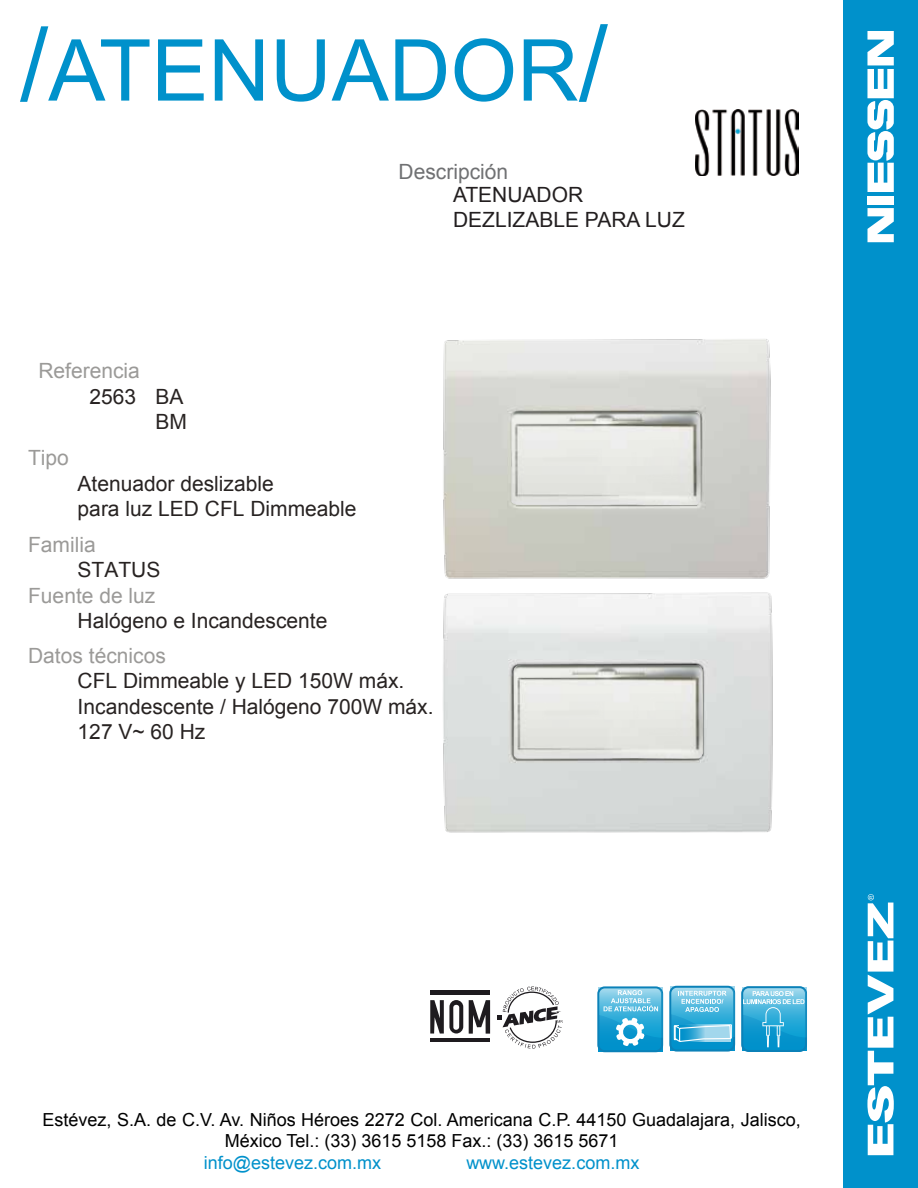
<style>
.page{position:relative;width:918px;height:1188px;background:#fff}
.page>*{position:absolute;margin:0;border:0;box-sizing:border-box;transform-origin:0 0}
.t1{font:85.5px "Arial";color:#0091cb}
.t2{font:21px/25.2px "Arial";color:#282322}
.t3{font:21px "Arial";color:#9b9a98}
.t4{font:21px/25.2px "Arial";color:#231f20}
.t5{font:21px "Arial";color:#707173}
.t6{font:18px/21.6px "Arial";color:#000;text-align:center}
.t7{font:18px "Arial";color:#0091cb}
.s1{font-size:102px}
.s2{font-size:105px}
</style>
<div class="page">
<div style="left:843px;top:0;width:75px;height:1188px;background:#0091cb"></div>
<svg style="left:867px;top:894px;width:27px;height:261px"></svg>
<div style="left:867px;top:196px;width:27px;height:8px;background:#fff"></div>
<svg style="left:868px;top:208px;width:26px;height:34px"></svg>
<svg style="left:867px;top:31px;width:27px;height:161px"></svg>
<img style="left:696px;top:109px;width:103px;height:66px">
<svg style="left:430px;top:1000px;width:33px;height:34px"></svg>
<svg style="left:469px;top:1000px;width:21px;height:34px"></svg>
<hr style="left:430px;top:991px;width:60px;height:4px;background:#1e1b1f">
<hr style="left:430px;top:1038px;width:60px;height:4px;background:#1e1b1f">
<svg style="left:497px;top:987px;width:66px;height:62px"></svg>
<div style="left:598px;top:987px;width:64px;height:64px;background:#0091cb"></div>
<div style="left:597px;top:986px;width:66px;height:66px;border:2px solid #0b81b8;border-radius:6px"></div>
<svg style="left:599px;top:988px;width:64px;height:58px"></svg>
<div style="left:742px;top:987px;width:64px;height:64px;background:#0091cb"></div>
<div style="left:741px;top:986px;width:66px;height:66px;border:2px solid #0b81b8;border-radius:6px"></div>
<div style="left:670px;top:987px;width:64px;height:64px;background:#0091cb"></div>
<div style="left:669px;top:986px;width:66px;height:66px;border:2px solid #0b81b8;border-radius:6px"></div>
<svg style="left:671px;top:988px;width:64px;height:56px"></svg>
<svg style="left:743px;top:988px;width:64px;height:59px"></svg>
<img style="left:443px;top:592px;width:330px;height:241px">
<img style="left:443px;top:339px;width:328px;height:240px">
<img style="left:511px;top:411px;width:190px;height:94px">
<img style="left:514px;top:665px;width:189px;height:94px">
<h1 class="t1" style="left:20px;top:15px;width:589px"><span class="s1">/</span>ATENUADOR<span class="s2">/</span></h1>
<p class="t5" style="left:399px;top:158px;width:111px">Descripción</p>
<p class="t4" style="left:453px;top:182px;width:233px">ATENUADOR<br>DEZLIZABLE PARA LUZ</p>
<p class="t3" style="left:38px;top:357px;width:103px">Referencia</p>
<p class="t3" style="left:28px;top:444px;width:42px">Tipo</p>
<p class="t2" style="left:89px;top:384px;width:99px;text-align:right">2563 BA<br>BM</p>
<p class="t2" style="left:78px;top:471px;width:280px">Atenuador deslizable<br>para luz LED CFL Dimmeable</p>
<p class="t3" style="left:28px;top:530px;width:69px">Familia</p>
<p class="t2" style="left:78px;top:558px;width:84px">STATUS</p>
<p class="t3" style="left:28px;top:581px;width:129px">Fuente de luz</p>
<p class="t2" style="left:78px;top:609px;width:251px">Halógeno e Incandescente</p>
<p class="t3" style="left:28px;top:641px;width:139px">Datos técnicos</p>
<p class="t2" style="left:78px;top:669px;width:358px">CFL Dimmeable y LED 150W máx.<br>Incandescente / Halógeno 700W máx.<br>127 V~ 60 Hz</p>
<p class="t6" style="left:43px;top:1109px;width:760px">Estévez, S.A. de C.V. Av. Niños Héroes 2272 Col. Americana C.P. 44150 Guadalajara, Jalisco,<br>México Tel.: (33) 3615 5158 Fax.: (33) 3615 5671</p>
<p class="t7" style="left:204px;top:1151px;width:179px">info@estevez.com.mx</p>
<p class="t7" style="left:466px;top:1151px;width:174px">www.estevez.com.mx</p>
</div>
